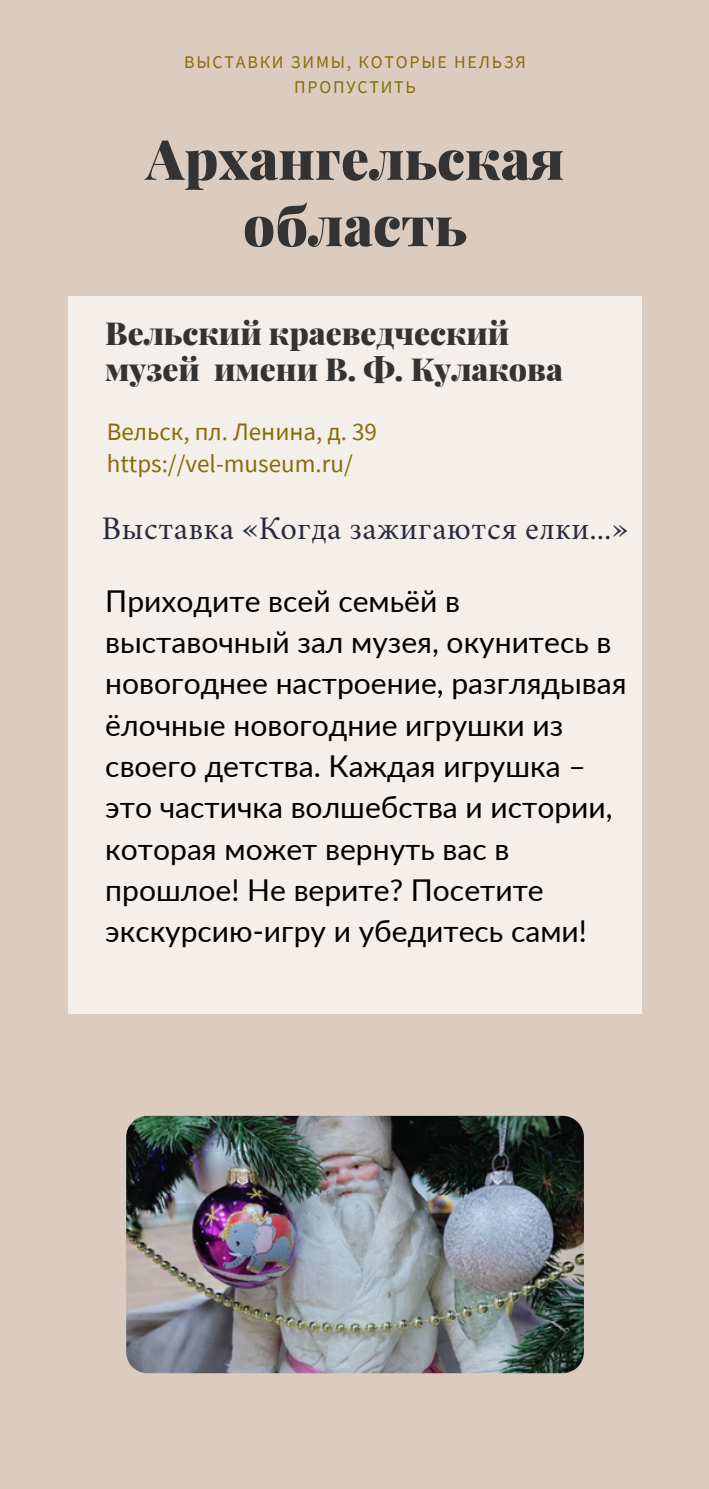
<style>
.page{position:relative;width:709px;height:1489px;background:#dcccc0}
.page>*{position:absolute;margin:0;border:0;box-sizing:border-box;transform-origin:0 0}
.t1{font:900 55.75px/66.2px "Playfair Display";color:#333;text-align:center}
.t2{font:32.5px "Crimson";letter-spacing:.02em;color:#262c3d}
.t3{font:900 31.75px/35.8px "Playfair Display";color:#333}
.t4{font:30px/41.2px "Lato";color:#000}
.t5{font:25px/32px "Source Sans Pro";color:#886c06}
.t6{font:18px/24.5px "Source Sans Pro";letter-spacing:.1em;color:#886c06;text-align:center}
</style>
<div class="page">
<div style="left:69px;top:296px;width:573px;height:717px;background:#f4efeb"></div>
<img style="left:126px;top:1116px;width:458px;height:257px;border-radius:21px">
<p class="t6" style="left:184px;top:50px;width:343px">ВЫСТАВКИ ЗИМЫ, КОТОРЫЕ НЕЛЬЗЯ<br>ПРОПУСТИТЬ</p>
<h1 class="t1" style="left:146px;top:124px;width:420px">Архангельская область</h1>
<p class="t3" style="left:105px;top:314px;width:459px">Вельский краеведческий музей имени В. Ф. Кулакова</p>
<p class="t5" style="left:107px;top:415px;width:271px">Вельск, пл. Ленина, д. 39 https://vel-museum.ru/</p>
<p class="t2" style="left:102px;top:515px;width:527px">Выставка «Когда зажигаются елки...»</p>
<p class="t4" style="left:105px;top:579px;width:523px">Приходите всей семьёй в выставочный зал музея, окунитесь в новогоднее настроение, разглядывая ёлочные новогодние игрушки из своего детства. Каждая игрушка – это частичка волшебства и истории, которая может вернуть вас в прошлое! Не верите? Посетите экскурсию-игру и убедитесь сами!</p>
</div>
